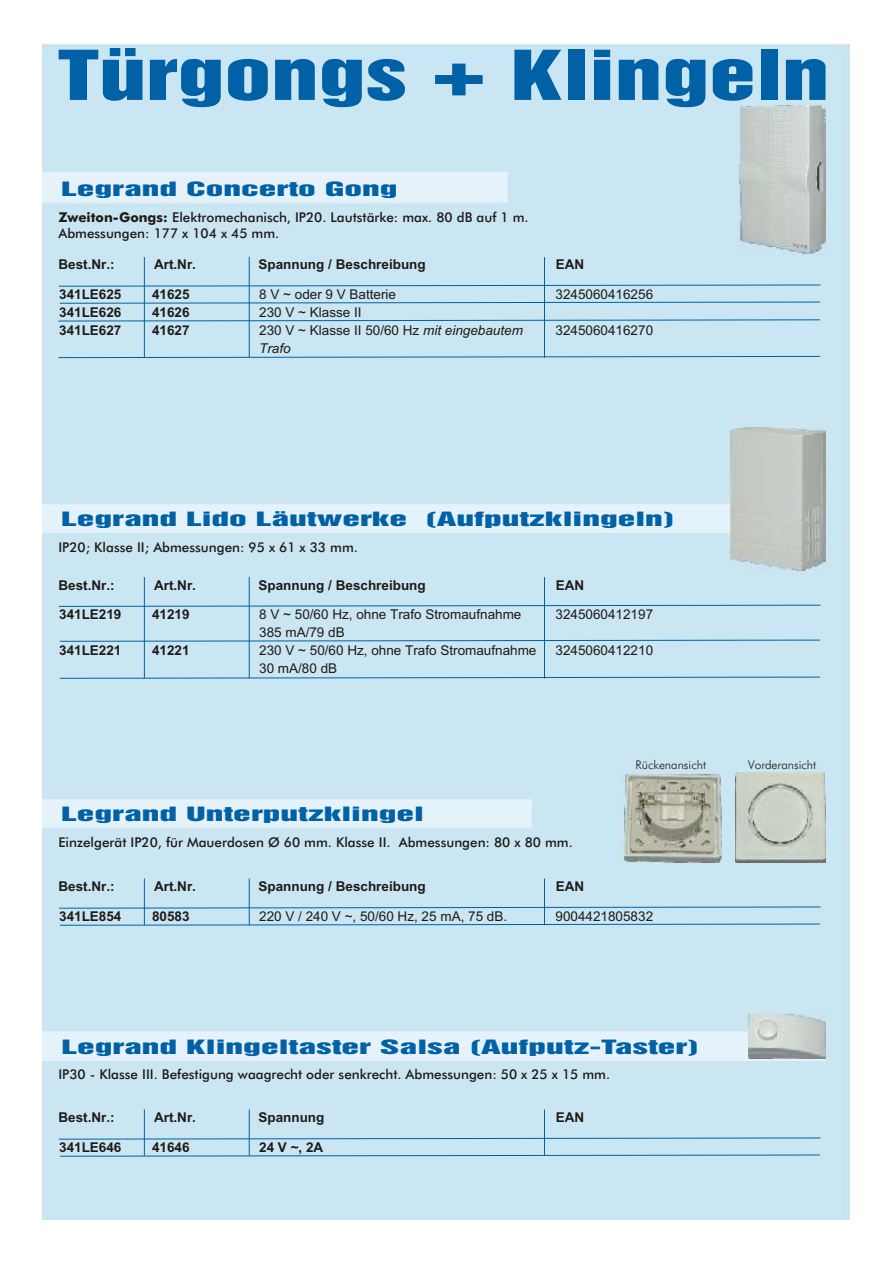
<style>
.page{position:relative;width:894px;height:1263px;background:#fff}
.page>*{position:absolute;margin:0;border:0;box-sizing:border-box;transform-origin:0 0}
.t1{font:62.85px "Switzerland Inserat";color:#0061a6;scale:1.5 1}
.t2{font:18px "Switzerland Inserat";color:#0061a6;scale:1.97 1}
.t3{font:13.5px/16.2px "Futura Md BT";color:#1f1a17}
.t4{font:700 13.5px "Arial";color:#1f1a17}
.t5{font:13.5px "Arial";color:#1f1a17}
.t6{font:italic 13.5px "Arial";color:#1f1a17}
.t7{font:12px "Futura Lt BT";color:#1f1a17}
.s1{font-weight:700}
.s2{font-style:italic}
</style>
<div class="page">
<div style="left:42px;top:44px;width:809px;height:1176px;background:#cae6f2"></div>
<svg style="left:59px;top:605px;width:762px;height:2px;background:#68a5cd"></svg>
<svg style="left:60px;top:640px;width:760px;height:2px;background:#6ba7ce"></svg>
<div style="left:43px;top:503px;width:686px;height:31px;background:#e4f2fb"></div>
<div style="left:43px;top:798px;width:490px;height:31px;background:#e4f2fa"></div>
<div style="left:43px;top:1031px;width:783px;height:30px;background:#e5f1fb"></div>
<svg style="left:59px;top:907px;width:762px;height:2px;background:#6faacf"></svg>
<svg style="left:59px;top:1138px;width:762px;height:1px"></svg>
<svg style="left:60px;top:924px;width:760px;height:2px;background:#6da8ce"></svg>
<svg style="left:60px;top:1155px;width:760px;height:2px;background:#6ea9cf"></svg>
<div style="left:43px;top:173px;width:466px;height:30px;background:#e7f1fb"></div>
<svg style="left:59px;top:285px;width:762px;height:2px;background:#6faacf"></svg>
<hr style="left:144px;top:257px;width:1px;height:101px;background:#0061a6">
<hr style="left:249px;top:257px;width:1px;height:101px;background:#0061a6">
<hr style="left:544px;top:257px;width:1px;height:101px;background:#0061a6">
<svg style="left:58px;top:320px;width:762px;height:1px"></svg>
<svg style="left:60px;top:302px;width:760px;height:2px;background:#6ca8ce"></svg>
<hr style="left:144px;top:1110px;width:1px;height:46px;background:#0061a6">
<hr style="left:249px;top:1109px;width:1px;height:47px;background:#0061a6">
<hr style="left:544px;top:1110px;width:1px;height:46px;background:#0061a6">
<hr style="left:144px;top:879px;width:1px;height:46px;background:#0061a6">
<hr style="left:249px;top:878px;width:1px;height:47px;background:#0061a6">
<hr style="left:544px;top:879px;width:1px;height:46px;background:#0061a6">
<hr style="left:249px;top:577px;width:1px;height:101px;background:#0061a6">
<hr style="left:144px;top:577px;width:1px;height:101px;background:#0061a6">
<hr style="left:544px;top:577px;width:1px;height:101px;background:#0061a6">
<svg style="left:58px;top:356px;width:762px;height:2px;background:#64a3cb"></svg>
<img style="left:739px;top:105px;width:87px;height:149px">
<svg style="left:60px;top:677px;width:760px;height:2px;background:#6ba7ce"></svg>
<img style="left:729px;top:428px;width:97px;height:143px">
<img style="left:736px;top:773px;width:90px;height:89px">
<img style="left:624px;top:773px;width:97px;height:89px">
<img style="left:747px;top:1014px;width:79px;height:45px">
<h1 class="t1" style="left:57px;top:49px;width:516px">Türgongs + Klingeln</h1>
<h2 class="t2" style="left:61px;top:181px;width:172px">Legrand Concerto Gong</h2>
<p class="t3" style="left:58px;top:210px;width:472px"><span class="s1">Zweiton-Gongs:</span> Elektromechanisch, IP20. Lautstärke: max. 80 dB auf 1 m.<br>Abmessungen: 177 x 104 x 45 mm.</p>
<p class="t4" style="left:59px;top:260px;width:58px">Best.Nr.:</p>
<p class="t4" style="left:154px;top:260px;width:43px">Art.Nr.</p>
<p class="t4" style="left:258px;top:260px;width:169px">Spannung / Beschreibung</p>
<p class="t4" style="left:556px;top:260px;width:30px">EAN</p>
<p class="t4" style="left:59px;top:289px;width:64px">341LE625</p>
<p class="t4" style="left:152px;top:289px;width:39px">41625</p>
<p class="t5" style="left:259px;top:289px;width:138px">8 V ~ oder 9 V Batterie</p>
<p class="t5" style="left:556px;top:289px;width:99px">3245060416256</p>
<p class="t4" style="left:59px;top:307px;width:64px">341LE626</p>
<p class="t4" style="left:152px;top:307px;width:39px">41626</p>
<p class="t5" style="left:259px;top:307px;width:104px">230 V ~ Klasse II</p>
<p class="t4" style="left:59px;top:325px;width:64px">341LE627</p>
<p class="t4" style="left:152px;top:325px;width:39px">41627</p>
<p class="t5" style="left:259px;top:325px;width:265px">230 V ~ Klasse II 50/60 Hz <span class="s2">mit eingebautem</span></p>
<p class="t5" style="left:556px;top:325px;width:99px">3245060416270</p>
<p class="t6" style="left:259px;top:343px;width:33px">Trafo</p>
<h2 class="t2" style="left:61px;top:512px;width:313px">Legrand Lido Läutwerke (Aufputzklingeln)</h2>
<p class="t3" style="left:58px;top:541px;width:301px">IP20; Klasse II; Abmessungen: 95 x 61 x 33 mm.</p>
<p class="t4" style="left:59px;top:580px;width:58px">Best.Nr.:</p>
<p class="t4" style="left:154px;top:580px;width:43px">Art.Nr.</p>
<p class="t4" style="left:258px;top:580px;width:169px">Spannung / Beschreibung</p>
<p class="t4" style="left:556px;top:580px;width:30px">EAN</p>
<p class="t4" style="left:59px;top:610px;width:64px">341LE219</p>
<p class="t4" style="left:152px;top:610px;width:39px">41219</p>
<p class="t5" style="left:259px;top:610px;width:264px">8 V ~ 50/60 Hz, ohne Trafo Stromaufnahme</p>
<p class="t5" style="left:556px;top:610px;width:99px">3245060412197</p>
<p class="t5" style="left:259px;top:628px;width:87px">385 mA/79 dB</p>
<p class="t4" style="left:59px;top:646px;width:64px">341LE221</p>
<p class="t4" style="left:152px;top:646px;width:39px">41221</p>
<p class="t5" style="left:259px;top:646px;width:279px">230 V ~ 50/60 Hz, ohne Trafo Stromaufnahme</p>
<p class="t5" style="left:556px;top:646px;width:99px">3245060412210</p>
<p class="t5" style="left:259px;top:663px;width:80px">30 mA/80 dB</p>
<h2 class="t2" style="left:61px;top:807px;width:186px">Legrand Unterputzklingel</h2>
<p class="t3" style="left:58px;top:836px;width:516px">Einzelgerät IP20, für Mauerdosen Ø 60 mm. Klasse II. Abmessungen: 80 x 80 mm.</p>
<p class="t4" style="left:59px;top:882px;width:58px">Best.Nr.:</p>
<p class="t4" style="left:154px;top:882px;width:43px">Art.Nr.</p>
<p class="t4" style="left:258px;top:882px;width:169px">Spannung / Beschreibung</p>
<p class="t4" style="left:556px;top:882px;width:30px">EAN</p>
<p class="t7" style="left:635px;top:760px;width:72px">Rückenansicht</p>
<p class="t7" style="left:748px;top:760px;width:70px">Vorderansicht</p>
<p class="t4" style="left:59px;top:911px;width:64px">341LE854</p>
<p class="t4" style="left:152px;top:911px;width:39px">80583</p>
<p class="t5" style="left:259px;top:911px;width:250px">220 V / 240 V ~, 50/60 Hz, 25 mA, 75 dB.</p>
<p class="t5" style="left:556px;top:911px;width:99px">9004421805832</p>
<h2 class="t2" style="left:61px;top:1039px;width:325px">Legrand Klingeltaster Salsa (Aufputz-Taster)</h2>
<p class="t3" style="left:58px;top:1068px;width:553px">IP30 - Klasse III. Befestigung waagrecht oder senkrecht. Abmessungen: 50 x 25 x 15 mm.</p>
<p class="t4" style="left:59px;top:1113px;width:58px">Best.Nr.:</p>
<p class="t4" style="left:154px;top:1113px;width:43px">Art.Nr.</p>
<p class="t4" style="left:258px;top:1113px;width:68px">Spannung</p>
<p class="t4" style="left:556px;top:1113px;width:30px">EAN</p>
<p class="t4" style="left:59px;top:1142px;width:64px">341LE646</p>
<p class="t4" style="left:152px;top:1142px;width:39px">41646</p>
<p class="t4" style="left:259px;top:1142px;width:66px">24 V ~, 2A</p>
</div>
